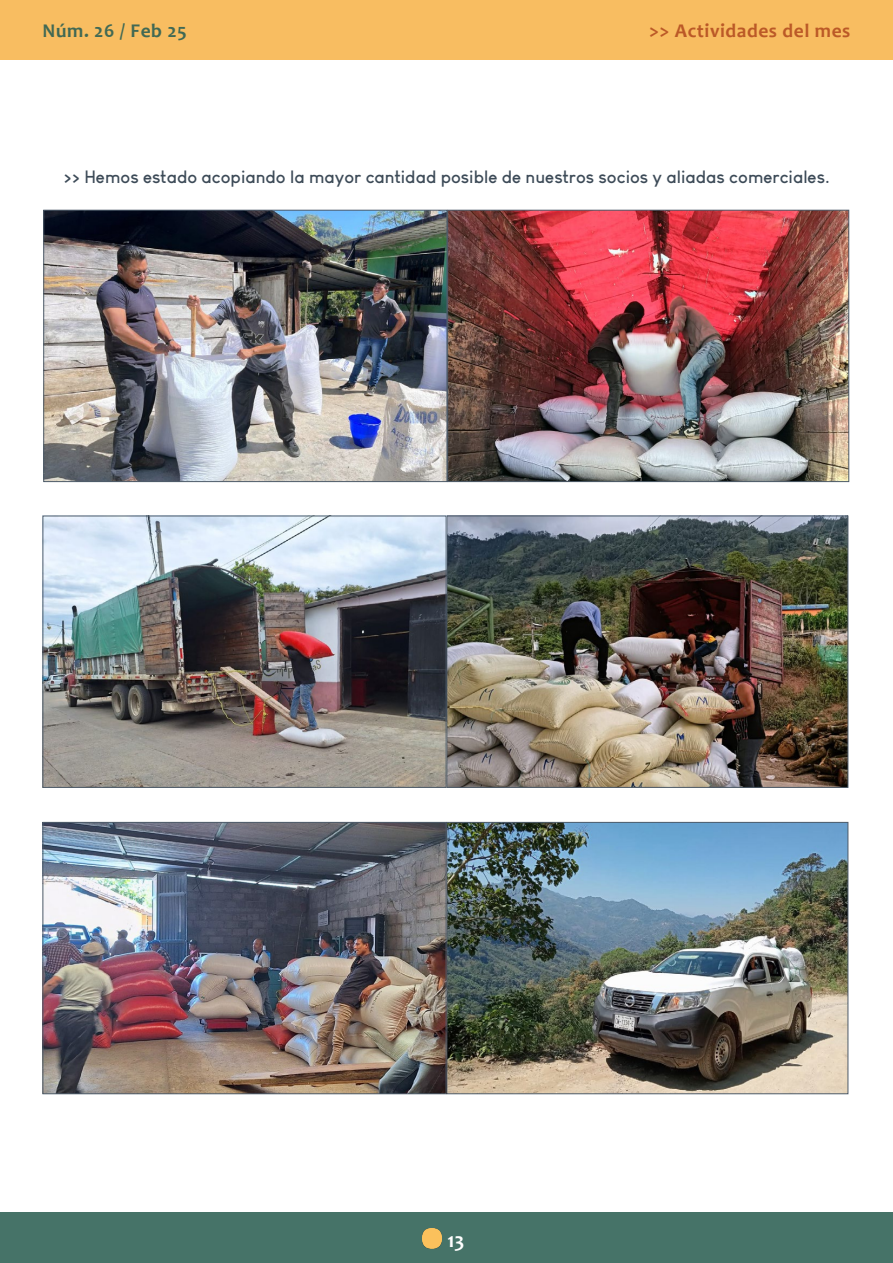
<style>
.page{position:relative;width:893px;height:1263px;background:#fff}
.page>*{position:absolute;margin:0;border:0;box-sizing:border-box;transform-origin:0 0}
.t1{font:700 21px "Candara";color:#fff}
.t2{font:700 19.5px "Candara";letter-spacing:.03em;color:#bb5927}
.t3{font:700 19.5px "Candara";letter-spacing:.03em;color:#416954}
.Autor{font:700 17.4px "Louis George Cafe";color:#3c4a57}
</style>
<div class="page">
<div style="left:0;top:0;width:893px;height:60px;background:#f8bd61"></div>
<div style="left:0;top:1212px;width:893px;height:51px;background:#467368"></div>
<img style="left:423px;top:1228px;width:18px;height:21px">
<hr style="left:0;top:60px;width:1px;height:127px;background:#467367">
<img style="left:45px;top:212px;width:802px;height:268px">
<div style="left:447px;top:210px;width:402px;height:272px;border:1px solid #4e5c6a"></div>
<div style="left:43px;top:210px;width:404px;height:272px;border:1px solid #4e5c6a"></div>
<img style="left:45px;top:518px;width:801px;height:268px">
<div style="left:446px;top:516px;width:402px;height:272px;border:1px solid #4e5c6a"></div>
<div style="left:43px;top:516px;width:403px;height:272px;border:1px solid #4e5c6a"></div>
<img style="left:45px;top:824px;width:801px;height:268px">
<div style="left:446px;top:822px;width:402px;height:272px;border:1px solid #4e5c6a"></div>
<div style="left:43px;top:822px;width:403px;height:272px;border:1px solid #4e5c6a"></div>
<p class="t3" style="left:43px;top:18px;width:146px">Núm. 26 / Feb 25</p>
<p class="t2" style="left:649px;top:18px;width:203px">&gt;&gt; Actividades del mes</p>
<p class="Autor" style="left:63px;top:165px;width:768px">&gt;&gt; Hemos estado acopiando la mayor cantidad posible de nuestros socios y aliadas comerciales.</p>
<p class="t1" style="left:447px;top:1227px;width:18px">13</p>
</div>
